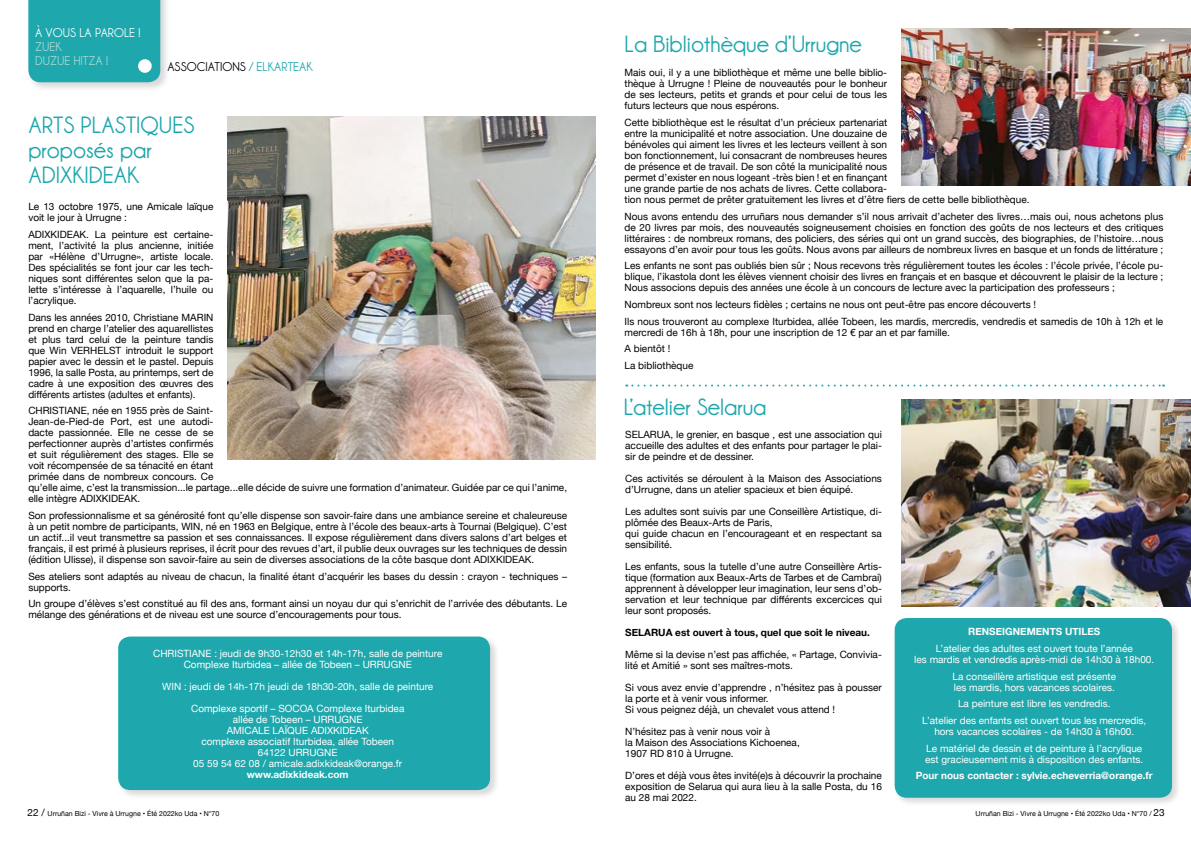
<style>
.page{position:relative;width:1191px;height:842px;background:#fff}
.page>*{position:absolute;margin:0;border:0;box-sizing:border-box;transform-origin:0 0}
.t1{font:700 24px/25px "Champagne&Limousines";color:#1ea7ac}
.t2{font:700 13px "Champagne&Limousines";color:#000}
.t3{font:700 13px/14px "Champagne&Limousines";color:#abd8d0}
.t4{font:700 13px "Champagne&Limousines";color:#fff}
.t5{font:10px/11px "Helvetica Neue";color:#000}
.t6{font:10px/11px "Helvetica Neue";color:#fff;text-align:center}
.t7{font:700 10px "Helvetica Neue";color:#fff}
.t8{font:700 10px "Helvetica Neue";color:#000}
.t9{font:7px "Helvetica Neue";color:#000}
.s1{color:#1ea7ac}
.s2{font-size:10px}
</style>
<div class="page">
<div style="left:893px;top:617px;width:288px;height:190px;background:#000;opacity:.15"></div>
<div style="left:894px;top:618px;width:278px;height:180px;background:#1ea7ac;border-radius:12px"></div>
<div style="left:117px;top:635px;width:382px;height:164px;background:#000;opacity:.15"></div>
<div style="left:118px;top:636px;width:372px;height:154px;background:#1ea7ac;border-radius:12px"></div>
<div style="left:27px;top:0;width:143px;height:92px;background:#000;opacity:.15"></div>
<div style="left:28px;top:0;width:132px;height:82px;background:#1ea7ac"></div>
<div style="left:138px;top:59px;width:14px;height:14px;background:#fff;border-radius:50%"></div>
<img style="left:228px;top:116px;width:367px;height:343px">
<img style="left:901px;top:399px;width:290px;height:208px">
<img style="left:901px;top:28px;width:290px;height:158px">
<svg style="left:626px;top:385px;width:538px;height:2px"></svg>
<h2 class="t4" style="left:35px;top:26px;width:107px">À VOUS LA PAROLE !</h2>
<h2 class="t3" style="left:35px;top:40px;width:74px">ZUEK<br>DUZUE HITZA !</h2>
<h2 class="t2" style="left:167px;top:59px;width:147px">ASSOCIATIONS <span class="s1">/ ELKARTEAK</span></h2>
<h1 class="t1" style="left:28px;top:112px;width:168px">ARTS PLASTIQUES proposés par<br>ADIXKIDEAK</h1>
<p class="t5" style="left:28px;top:202px;width:187px">Le 13 octobre 1975, une Amicale laïque voit le jour à Urrugne :</p>
<p class="t5" style="left:28px;top:229px;width:187px;text-align:justify">ADIXKIDEAK. La peinture est certaine&shy;ment, l’activité la plus ancienne, initiée par «Hélène d’Urrugne», artiste locale.<br>Des spécialités se font jour car les tech&shy;niques sont différentes selon que la pa&shy;lette s’intéresse à l’aquarelle, l’huile ou l’acrylique.</p>
<p class="t5" style="left:28px;top:312px;width:187px;text-align:justify">Dans les années 2010, Christiane MARIN prend en charge l’atelier des aquarellistes et plus tard celui de la peinture tandis que Win VERHELST introduit le support papier avec le dessin et le pastel. Depuis 1996, la salle Posta, au printemps, sert de cadre à une exposition des œuvres des différents artistes (adultes et enfants).</p>
<p class="t5" style="left:28px;top:406px;width:540px">CHRISTIANE, née en 1955 près de Saint-<br>Jean-de-Pied-de Port, est une autodi-<br>dacte passionnée. Elle ne cesse de se<br>perfectionner auprès d’artistes confirmés<br>et suit régulièrement des stages. Elle se<br>voit récompensée de sa ténacité en étant<br>primée dans de nombreux concours. Ce<br>qu’elle aime, c’est la transmission...le partage...elle décide de suivre une formation d’animateur. Guidée par ce qui l’anime, elle intègre ADIXKIDEAK.</p>
<p class="t5" style="left:28px;top:510px;width:540px;text-align:justify">Son professionnalisme et sa générosité font qu’elle dispense son savoir-faire dans une ambiance sereine et chaleureuse à un petit nombre de participants, WIN, né en 1963 en Belgique, entre à l’école des beaux-arts à Tournai (Belgique). C’est un actif...il veut transmettre sa passion et ses connaissances. Il expose régulièrement dans divers salons d’art belges et français, il est primé à plusieurs reprises, il écrit pour des revues d’art, il publie deux ouvrages sur les techniques de dessin (édition Ulisse), il dispense son savoir-faire au sein de diverses associations de la côte basque dont ADIXKIDEAK.</p>
<p class="t5" style="left:28px;top:571px;width:540px">Ses ateliers sont adaptés au niveau de chacun, la finalité étant d’acquérir les bases du dessin : crayon - techniques – supports.</p>
<p class="t5" style="left:28px;top:599px;width:540px">Un groupe d’élèves s’est constitué au fil des ans, formant ainsi un noyau dur qui s’enrichit de l’arrivée des débutants. Le mélange des générations et de niveau est une source d’encouragements pour tous.</p>
<p class="t6" style="left:153px;top:648px;width:291px">CHRISTIANE : jeudi de 9h30-12h30 et 14h-17h, salle de peinture<br>Complexe Iturbidea – allée de Tobeen – URRUGNE</p>
<p class="t6" style="left:162px;top:681px;width:273px">WIN : jeudi de 14h-17h jeudi de 18h30-20h, salle de peinture</p>
<p class="t6" style="left:191px;top:703px;width:215px">Complexe sportif – SOCOA Complexe Iturbidea allée de Tobeen – URRUGNE<br>AMICALE LAÏQUE ADIXKIDEAK<br>complexe associatif Iturbidea, allée Tobeen 64122 URRUGNE<br>05 59 54 62 08 / amicale.adixkideak@orange.fr</p>
<p class="t7" style="left:247px;top:766px;width:103px">www.adixkideak.com</p>
<h1 class="t1" style="left:624px;top:31px;width:239px">La Bibliothèque d’Urrugne</h1>
<p class="t5" style="left:624px;top:68px;width:264px;text-align:justify">Mais oui, il y a une bibliothèque et même une belle biblio&shy;thèque à Urrugne ! Pleine de nouveautés pour le bonheur de ses lecteurs, petits et grands et pour celui de tous les futurs lecteurs que nous espérons.</p>
<p class="t5" style="left:624px;top:117px;width:406px">Cette bibliothèque est le résultat d’un précieux partenariat<br>entre la municipalité et notre association. Une douzaine de<br>bénévoles qui aiment les livres et les lecteurs veillent à son<br>bon fonctionnement, lui consacrant de nombreuses heures<br>de présence et de travail. De son côté la municipalité nous<br>permet d’exister en nous logeant -très bien ! et en finançant<br>une grande partie de nos achats de livres. Cette collabora-<br>tion nous permet de prêter gratuitement les livres et d’être fiers de cette belle bibliothèque.</p>
<p class="t5" style="left:624px;top:211px;width:540px;text-align:justify">Nous avons entendu des urruñars nous demander s’il nous arrivait d’acheter des livres…mais oui, nous achetons plus de 20 livres par mois, des nouveautés soigneusement choisies en fonction des goûts de nos lecteurs et des critiques littéraires : de nombreux romans, des policiers, des séries qui ont un grand succès, des biographies, de l’histoire…nous essayons d’en avoir pour tous les goûts. Nous avons par ailleurs de nombreux livres en basque et un fonds de littérature ;</p>
<p class="t5" style="left:624px;top:261px;width:540px;text-align:justify">Les enfants ne sont pas oubliés bien sûr ; Nous recevons très régulièrement toutes les écoles : l’école privée, l’école pu&shy;blique, l’ikastola dont les élèves viennent choisir des livres en français et en basque et découvrent le plaisir de la lecture ; Nous associons depuis des années une école à un concours de lecture avec la participation des professeurs ;</p>
<p class="t5" style="left:624px;top:296px;width:540px;line-height:16.7px">Nombreux sont nos lecteurs fidèles ; certains ne nous ont peut-être pas encore découverts !<br>Ils nous trouveront au complexe Iturbidea, allée Tobeen, les mardis, mercredis, vendredis et samedis de 10h à 12h et le</p>
<p class="t5" style="left:624px;top:324px;width:327px;line-height:16.7px">mercredi de 16h à 18h, pour une inscription de 12 € par an et par famille.<br>A bientôt !<br>La bibliothèque</p>
<h1 class="t1" style="left:624px;top:395px;width:144px">L’atelier Selarua</h1>
<p class="t5" style="left:625px;top:430px;width:258px;text-align:justify">SELARUA, le grenier, en basque , est une association qui accueille des adultes et des enfants pour partager le plai&shy;sir de peindre et de dessiner.</p>
<p class="t5" style="left:625px;top:474px;width:258px">Ces activités se déroulent à la Maison des Associations d’Urrugne, dans un atelier spacieux et bien équipé.</p>
<p class="t5" style="left:625px;top:507px;width:258px">Les adultes sont suivis par une Conseillère Artistique, di&shy;plômée des Beaux-Arts de Paris,<br>qui guide chacun en l’encourageant et en respectant sa sensibilité.</p>
<p class="t5" style="left:625px;top:562px;width:258px;text-align:justify">Les enfants, sous la tutelle d’une autre Conseillère Artis&shy;tique (formation aux Beaux-Arts de Tarbes et de Cambrai) apprennent à développer leur imagination, leur sens d’ob&shy;servation et leur technique par différents excercices qui leur sont proposés.</p>
<p class="t8" style="left:625px;top:625px;width:246px">SELARUA est ouvert à tous, quel que soit le niveau.</p>
<p class="t5" style="left:625px;top:650px;width:258px">Même si la devise n’est pas affichée, « Partage, Convivia&shy;lité et Amitié » sont ses maîtres-mots.</p>
<p class="t5" style="left:625px;top:683px;width:258px">Si vous avez envie d’apprendre , n’hésitez pas à pousser la porte et à venir vous informer.<br>Si vous peignez déjà, un chevalet vous attend !</p>
<p class="t5" style="left:625px;top:727px;width:176px">N’hésitez pas à venir nous voir à<br>la Maison des Associations Kichoenea,<br>1907 RD 810 à Urrugne.</p>
<p class="t5" style="left:625px;top:771px;width:258px;text-align:justify">D’ores et déjà vous êtes invité(e)s à découvrir la prochaine exposition de Selarua qui aura lieu à la salle Posta, du 16 au 28 mai 2022.</p>
<p class="t7" style="left:968px;top:624px;width:134px">RENSEIGNEMENTS UTILES</p>
<p class="t6" style="left:914px;top:644px;width:241px">L’atelier des adultes est ouvert toute l’année<br>les mardis et vendredis après-midi de 14h30 à 18h00.</p>
<p class="t6" style="left:952px;top:671px;width:165px;text-align:left">La conseillère artistique est présente les mardis, hors vacances scolaires.</p>
<p class="t6" style="left:922px;top:696px;width:225px;line-height:16.7px">La peinture est libre les vendredis.<br>L’atelier des enfants est ouvert tous les mercredis,</p>
<p class="t6" style="left:926px;top:724px;width:217px;line-height:16.7px">hors vacances scolaires - de 14h30 à 16h00.<br>Le matériel de dessin et de peinture à l’acrylique</p>
<p class="t6" style="left:925px;top:754px;width:220px">est gracieusement mis à disposition des enfants.</p>
<p class="t7" style="left:915px;top:768px;width:238px">Pour nous contacter : sylvie.echeverria@orange.fr</p>
<p class="t9" style="left:28px;top:808px;width:193px"><span class="s2">22 /</span> Urruñan Bizi - Vivre à Urrugne • Été 2022ko Uda • N°70</p>
<p class="t9" style="left:975px;top:808px;width:191px">Urruñan Bizi - Vivre à Urrugne • Été 2022ko Uda • N°70 / <span class="s2">23</span></p>
</div>
